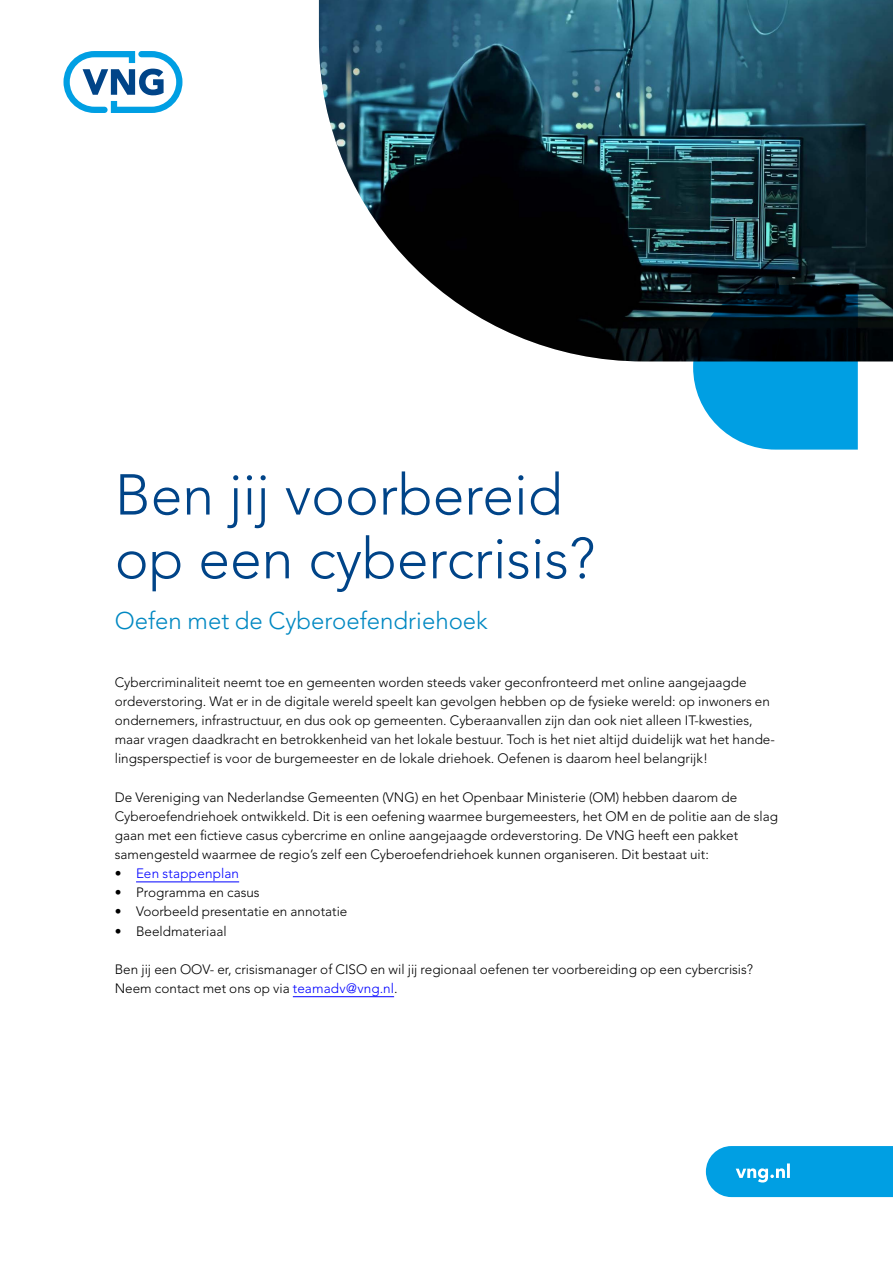
<style>
.page{position:relative;width:893px;height:1263px;background:#fff}
.page>*{position:absolute;margin:0;border:0;box-sizing:border-box;transform-origin:0 0}
.H1_Titel{font:300 57px/63.8px "Avenir LT Std";color:#048}
.VNG_-_Inleiding_big{font:300 24px "Avenir LT Std";color:#0088c2}
.VNG_-_Broodtekst{font:300 13.5px/19.2px "Avenir LT Std";color:#000}
.t1{font:300 13.5px "Avenir LT Std";letter-spacing:.015em;color:#00f}
.s1{color:#000}
.s2{color:#00f}
</style>
<div class="page">
<img style="left:319px;top:0;width:574px;height:361px">
<hr style="left:136px;top:882px;width:103px;height:1px;background:#00f">
<hr style="left:293px;top:996px;width:101px;height:1px;background:#00f">
<svg style="left:63px;top:51px;width:119px;height:62px"></svg>
<svg style="left:693px;top:285px;width:165px;height:165px;background:#106084"></svg>
<svg style="left:706px;top:1146px;width:187px;height:51px;background:#10a5e4"></svg>
<h1 class="H1_Titel" style="left:115px;top:463px;width:482px">Ben jij voorbereid op een cybercrisis?</h1>
<p class="VNG_-_Inleiding_big" style="left:115px;top:607px;width:375px">Oefen met de Cyberoefendriehoek</p>
<p class="VNG_-_Broodtekst" style="left:115px;top:672px;width:662px">Cybercriminaliteit neemt toe en gemeenten worden steeds vaker geconfronteerd met online aangejaagde ordeverstoring. Wat er in de digitale wereld speelt kan gevolgen hebben op de fysieke wereld: op inwoners en ondernemers, infrastructuur, en dus ook op gemeenten. Cyberaanvallen zijn dan ook niet alleen IT-kwesties, maar vragen daadkracht en betrokkenheid van het lokale bestuur. Toch is het niet altijd duidelijk wat het hande&shy;lingsperspectief is voor de burgemeester en de lokale driehoek. Oefenen is daarom heel belangrijk!</p>
<p class="VNG_-_Broodtekst" style="left:115px;top:787px;width:665px">De Vereniging van Nederlandse Gemeenten (VNG) en het Openbaar Ministerie (OM) hebben daarom de Cyberoefendriehoek ontwikkeld. Dit is een oefening waarmee burgemeesters, het OM en de politie aan de slag gaan met een fictieve casus cybercrime en online aangejaagde ordeverstoring. De VNG heeft een pakket samengesteld waarmee de regio’s zelf een Cyberoefendriehoek kunnen organiseren. Dit bestaat uit:</p>
<p class="t1" style="left:115px;top:865px;width:126px"><span class="s1">•</span> Een stappenplan</p>
<p class="VNG_-_Broodtekst" style="left:115px;top:883px;width:146px">• Programma en casus</p>
<p class="VNG_-_Broodtekst" style="left:115px;top:902px;width:234px">• Voorbeeld presentatie en annotatie</p>
<p class="VNG_-_Broodtekst" style="left:115px;top:921px;width:113px">• Beeldmateriaal</p>
<p class="VNG_-_Broodtekst" style="left:115px;top:959px;width:640px">Ben jij een OOV- er, crisismanager of CISO en wil jij regionaal oefenen ter voorbereiding op een cybercrisis?<br>Neem contact met ons op via <span class="s2">teamadv@vng.nl</span>.</p>
</div>
